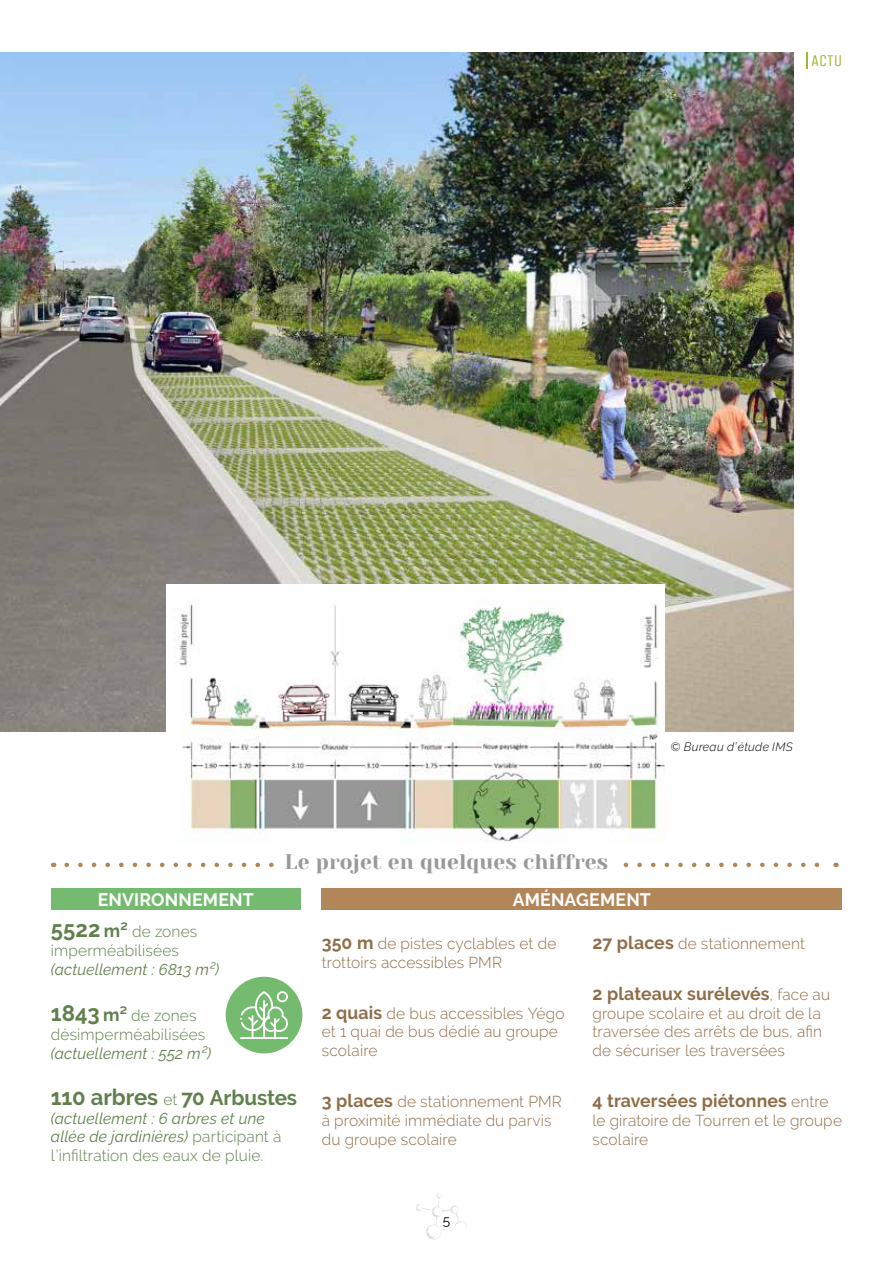
<style>
.page{position:relative;width:893px;height:1263px;background:#fff}
.page>*{position:absolute;margin:0;border:0;box-sizing:border-box;transform-origin:0 0}
.t1{font:21px "Yeseva One";letter-spacing:.01em;color:#999}
.t2{font:700 21px "Raleway";letter-spacing:-.005em;color:#61804d}
.t3{font:700 18px "Raleway";letter-spacing:.005em;color:#8f6d48}
.t4{font:700 18px "Raleway";letter-spacing:.01em;color:#fff}
.t5{font:16.5px "Unica One";color:#a0b839}
.t6{font:300 15.75px/18.9px "Raleway";letter-spacing:.01em;color:#8f6d48}
.t7{font:italic 15.75px/18.9px "Raleway";letter-spacing:.015em;color:#61804d}
.t8{font:300 15.75px/18.9px "Raleway";letter-spacing:.01em;color:#61804d}
.t9{font:13.5px "Raleway";color:#000}
.t10{font:italic 300 12px "Raleway";letter-spacing:.025em;color:#000}
.s1{font-weight:700;font-size:22.5px}
.s2{font-weight:700;font-size:18px}
.s3{font-size:22.5px}
.s4{font-weight:300;font-size:15.75px}
.s5{font-weight:300;font-style:normal}
</style>
<div class="page">
<svg style="left:416px;top:1193px;width:51px;height:47px"></svg>
<img style="left:0;top:53px;width:794px;height:678px">
<img style="left:167px;top:584px;width:498px;height:258px">
<svg style="left:806px;top:53px;width:1px;height:16px"></svg>
<div style="left:226px;top:977px;width:76px;height:76px;background:#74bb6f;border-radius:50%"></div>
<svg style="left:240px;top:991px;width:48px;height:48px"></svg>
<svg style="left:67px;top:863px;width:753px;height:4px"></svg>
<div style="left:51px;top:889px;width:249px;height:21px;background:#74bb6f"></div>
<div style="left:322px;top:889px;width:520px;height:21px;background:#b28659"></div>
<div style="left:277px;top:850px;width:338px;height:26px;background:#fff"></div>
<p class="t5" style="left:811px;top:51px;width:33px">ACTU</p>
<h1 class="t1" style="left:285px;top:847px;width:325px">Le projet en quelques chiffres</h1>
<p class="t10" style="left:671px;top:740px;width:124px">© Bureau d’étude IMS</p>
<p class="t4" style="left:98px;top:889px;width:157px">ENVIRONNEMENT</p>
<p class="t8" style="left:51px;top:922px;width:148px"><span class="s1">5522</span> <span class="s2">m²</span> de zones imperméabilisées</p>
<p class="t7" style="left:51px;top:960px;width:170px">(actuellement : 6813 m²)</p>
<p class="t8" style="left:51px;top:1006px;width:156px"><span class="s1">1843</span> <span class="s2">m²</span> de zones désimperméabilisées</p>
<p class="t7" style="left:51px;top:1044px;width:162px">(actuellement : 552 m²)</p>
<h1 class="t2" style="left:51px;top:1085px;width:248px"><span class="s3">110 arbres</span> <span class="s4">et</span> 70 Arbustes</h1>
<p class="t7" style="left:51px;top:1108px;width:232px">(actuellement : 6 arbres et une allée de jardinières) <span class="s5">participant à l’infiltration des eaux de pluie.</span></p>
<p class="t4" style="left:513px;top:889px;width:140px">AMÉNAGEMENT</p>
<p class="t6" style="left:322px;top:934px;width:236px"><span class="s2">350 m</span> de pistes cyclables et de trottoirs accessibles PMR</p>
<p class="t6" style="left:322px;top:1003px;width:244px"><span class="s2">2 quais</span> de bus accessibles Yégo et 1 quai de bus dédié au groupe scolaire</p>
<p class="t6" style="left:322px;top:1092px;width:242px"><span class="s2">3 places</span> de stationnement PMR à proximité immédiate du parvis du groupe scolaire</p>
<p class="t6" style="left:592px;top:934px;width:214px"><span class="s2">27 places</span> de stationnement</p>
<p class="t3" style="left:592px;top:983px;width:239px">2 plateaux surélevés<span class="s4">, face au</span></p>
<p class="t6" style="left:592px;top:1003px;width:231px;text-align:justify">groupe scolaire et au droit de la traversée des arrêts de bus, afin de sécuriser les traversées</p>
<p class="t3" style="left:592px;top:1090px;width:238px">4 traversées piétonnes <span class="s4">entre</span></p>
<p class="t6" style="left:592px;top:1110px;width:251px">le giratoire de Tourren et le groupe scolaire</p>
<p class="t9" style="left:443px;top:1212px;width:9px">5</p>
</div>
